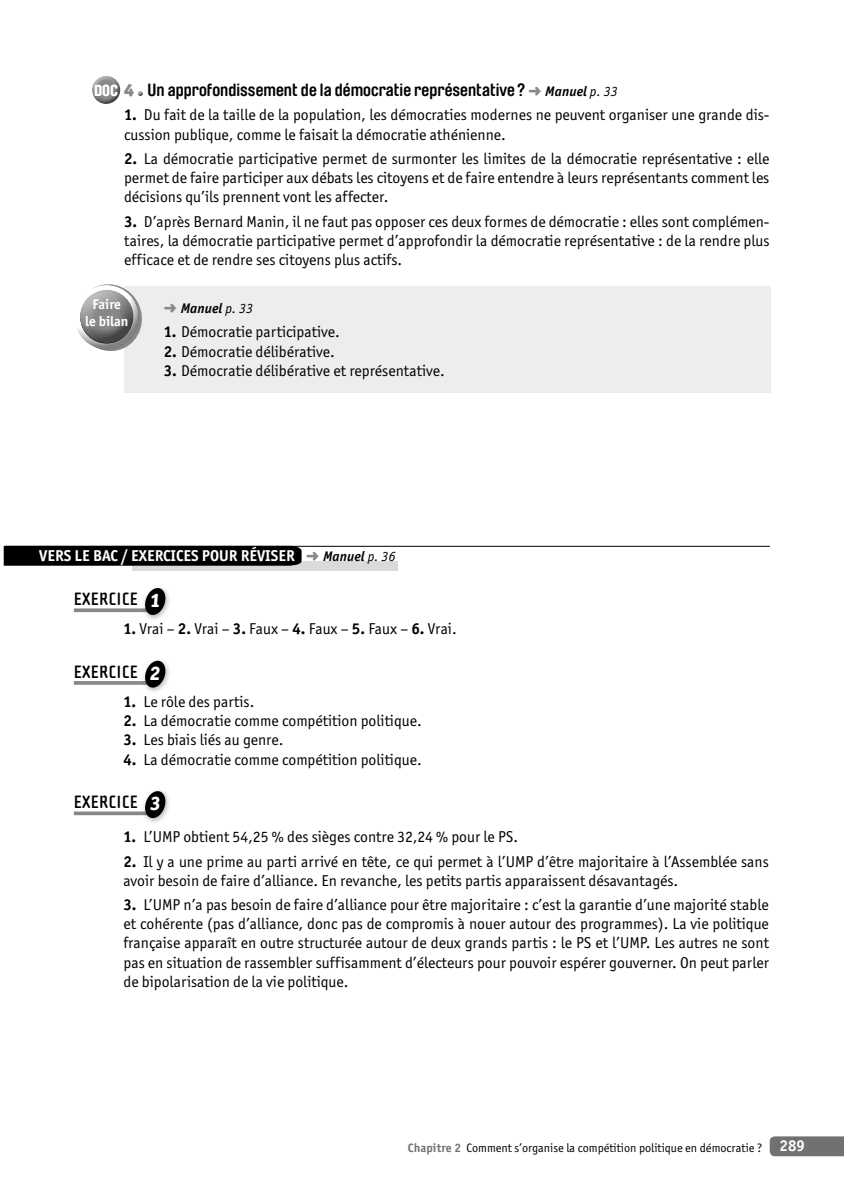
<style>
.page{position:relative;width:844px;height:1191px;background:#fff}
.page>*{position:absolute;margin:0;border:0;box-sizing:border-box;transform-origin:0 0}
.t1{font:800 19.6px "Officina San ITC";color:#fff}
.t2{font:700 18.38px "Cholla Sans";color:#000}
.t3{font:700 17.5px "Brauer Neue";color:#000}
.t4{font:15.75px/19.2px "Officina San ITC";color:#000;text-align:justify}
.t5{font:700 15.75px "Officina San ITC";color:#fff}
.t6{font:italic 700 14px "Officina San ITC";color:#000}
.t7{font:700 14px/16.4px "Officina San ITC";color:#fff;text-align:center}
.t8{font:12.25px "Officina San ITC";color:#000}
.s1{font-weight:900;font-size:15.75px;color:#fff}
.s2{font-family:"Officina San ITC";font-weight:900;color:#87888a}
.s3{color:#87888a}
.s4{font-family:"Officina San ITC";font-style:italic;font-size:14px}
.s5{font-family:"Officina San ITC";font-weight:400;font-style:italic;font-size:14px}
.s6{font-weight:700}
.s7{font-weight:400}
.s8{font-weight:700;color:#707172}
.s9{font-weight:700;font-size:15.75px;color:#fff}
</style>
<div class="page">
<svg style="left:769px;top:1136px;width:74px;height:20px"></svg>
<div style="left:91px;top:73px;width:31px;height:26px;background:#fff;opacity:.5"></div>
<div style="left:91px;top:80px;width:31px;height:24px;background:#000;opacity:.5"></div>
<div style="left:137px;top:91px;width:8px;height:6px;background:#000;opacity:.5"></div>
<div style="left:124px;top:286px;width:646px;height:106px;background:#eceded"></div>
<svg style="left:103px;top:308px;width:39px;height:43px"></svg>
<div style="left:72px;top:283px;width:68px;height:49px;background:#fff;opacity:.5"></div>
<div style="left:72px;top:295px;width:68px;height:55px;background:#000;opacity:.5"></div>
<div style="left:78px;top:285px;width:56px;height:42px;background:#fff;opacity:.5"></div>
<div style="left:78px;top:296px;width:56px;height:48px;background:#000;opacity:.5"></div>
<svg style="left:74px;top:608px;width:67px;height:4px"></svg>
<div style="left:141px;top:584px;width:31px;height:37px;background:#000;opacity:.3"></div>
<svg style="left:144px;top:586px;width:23px;height:30px"></svg>
<svg style="left:74px;top:681px;width:67px;height:4px"></svg>
<div style="left:141px;top:657px;width:31px;height:37px;background:#000;opacity:.3"></div>
<svg style="left:144px;top:659px;width:23px;height:30px"></svg>
<svg style="left:74px;top:811px;width:67px;height:4px"></svg>
<div style="left:141px;top:787px;width:31px;height:37px;background:#000;opacity:.3"></div>
<svg style="left:144px;top:789px;width:23px;height:30px"></svg>
<div style="left:132px;top:561px;width:265px;height:9px;background:#d9dadb"></div>
<div style="left:4px;top:546px;width:297px;height:20px;background:#000"></div>
<hr style="left:5px;top:546px;width:764px;height:1px;background:#000">
<p class="t3" style="left:94px;top:80px;width:525px"><span class="s1">DOC</span> <span class="s2">4</span> Un approfondissement de la démocratie représentative ? <span class="s3">➜</span> <span class="s4">Manuel</span> <span class="s5">p. 33</span></p>
<p class="t4" style="left:124px;top:105px;width:646px"><span class="s6">1.</span> Du fait de la taille de la population, les démocraties modernes ne peuvent organiser une grande dis&shy;cussion publique, comme le faisait la démocratie athénienne.</p>
<p class="t4" style="left:124px;top:149px;width:646px"><span class="s6">2.</span> La démocratie participative permet de surmonter les limites de la démocratie représentative : elle permet de faire participer aux débats les citoyens et de faire entendre à leurs représentants comment les décisions qu’ils prennent vont les affecter.</p>
<p class="t4" style="left:124px;top:211px;width:646px"><span class="s6">3.</span> D’après Bernard Manin, il ne faut pas opposer ces deux formes de démocratie : elles sont complémen&shy;taires, la démocratie participative permet d’approfondir la démocratie représentative : de la rendre plus efficace et de rendre ses citoyens plus actifs.</p>
<p class="t6" style="left:164px;top:300px;width:91px"><span class="s3">➜</span> Manuel <span class="s7">p. 33</span></p>
<p class="t4" style="left:164px;top:322px;width:177px"><span class="s6">1.</span> Démocratie participative.</p>
<p class="t4" style="left:164px;top:342px;width:172px"><span class="s6">2.</span> Démocratie délibérative.</p>
<p class="t4" style="left:164px;top:361px;width:282px"><span class="s6">3.</span> Démocratie délibérative et représentative.</p>
<p class="t7" style="left:85px;top:296px;width:45px">FAIRE<br>LE BILAN</p>
<p class="t5" style="left:39px;top:545px;width:17px">VERS</p>
<p class="t5" style="left:75px;top:545px;width:81px">LE BAC / EXERCICES</p>
<p class="t5" style="left:202px;top:545px;width:19px">POUR</p>
<p class="t5" style="left:241px;top:545px;width:33px">RÉVISER</p>
<p class="t6" style="left:306px;top:547px;width:91px"><span class="s3">➜</span> Manuel <span class="s7">p. 36</span></p>
<p class="t2" style="left:74px;top:589px;width:26px">EXERCICE</p>
<p class="t1" style="left:149px;top:588px;width:14px">1</p>
<p class="t4" style="left:123px;top:619px;width:334px"><span class="s6">1.</span> Vrai – <span class="s6">2.</span> Vrai – <span class="s6">3.</span> Faux – <span class="s6">4.</span> Faux – <span class="s6">5.</span> Faux – <span class="s6">6.</span> Vrai.</p>
<p class="t2" style="left:74px;top:662px;width:26px">EXERCICE</p>
<p class="t1" style="left:149px;top:661px;width:14px">2</p>
<p class="t4" style="left:123px;top:692px;width:132px"><span class="s6">1.</span> Le rôle des partis.</p>
<p class="t4" style="left:123px;top:711px;width:299px"><span class="s6">2.</span> La démocratie comme compétition politique.</p>
<p class="t4" style="left:123px;top:730px;width:161px"><span class="s6">3.</span> Les biais liés au genre.</p>
<p class="t4" style="left:123px;top:749px;width:299px"><span class="s6">4.</span> La démocratie comme compétition politique.</p>
<p class="t2" style="left:74px;top:792px;width:26px">EXERCICE</p>
<p class="t1" style="left:149px;top:791px;width:14px">3</p>
<p class="t4" style="left:123px;top:827px;width:396px"><span class="s6">1.</span> L’UMP obtient 54,25 % des sièges contre 32,24 % pour le PS.</p>
<p class="t4" style="left:123px;top:851px;width:646px"><span class="s6">2.</span> Il y a une prime au parti arrivé en tête, ce qui permet à l’UMP d’être majoritaire à l’Assemblée sans avoir besoin de faire d’alliance. En revanche, les petits partis apparaissent désavantagés.</p>
<p class="t4" style="left:123px;top:895px;width:646px"><span class="s6">3.</span> L’UMP n’a pas besoin de faire d’alliance pour être majoritaire : c’est la garantie d’une majorité stable et cohérente (pas d’alliance, donc pas de compromis à nouer autour des programmes). La vie politique française apparaît en outre structurée autour de deux grands partis : le PS et l’UMP. Les autres ne sont pas en situation de rassembler suffisamment d’électeurs pour pouvoir espérer gouverner. On peut parler de bipolarisation de la vie politique.</p>
<p class="t8" style="left:408px;top:1140px;width:398px"><span class="s8">CHAPITRE 2</span> Comment s’organise la compétition politique en démocratie ? <span class="s9">289</span></p>
</div>
